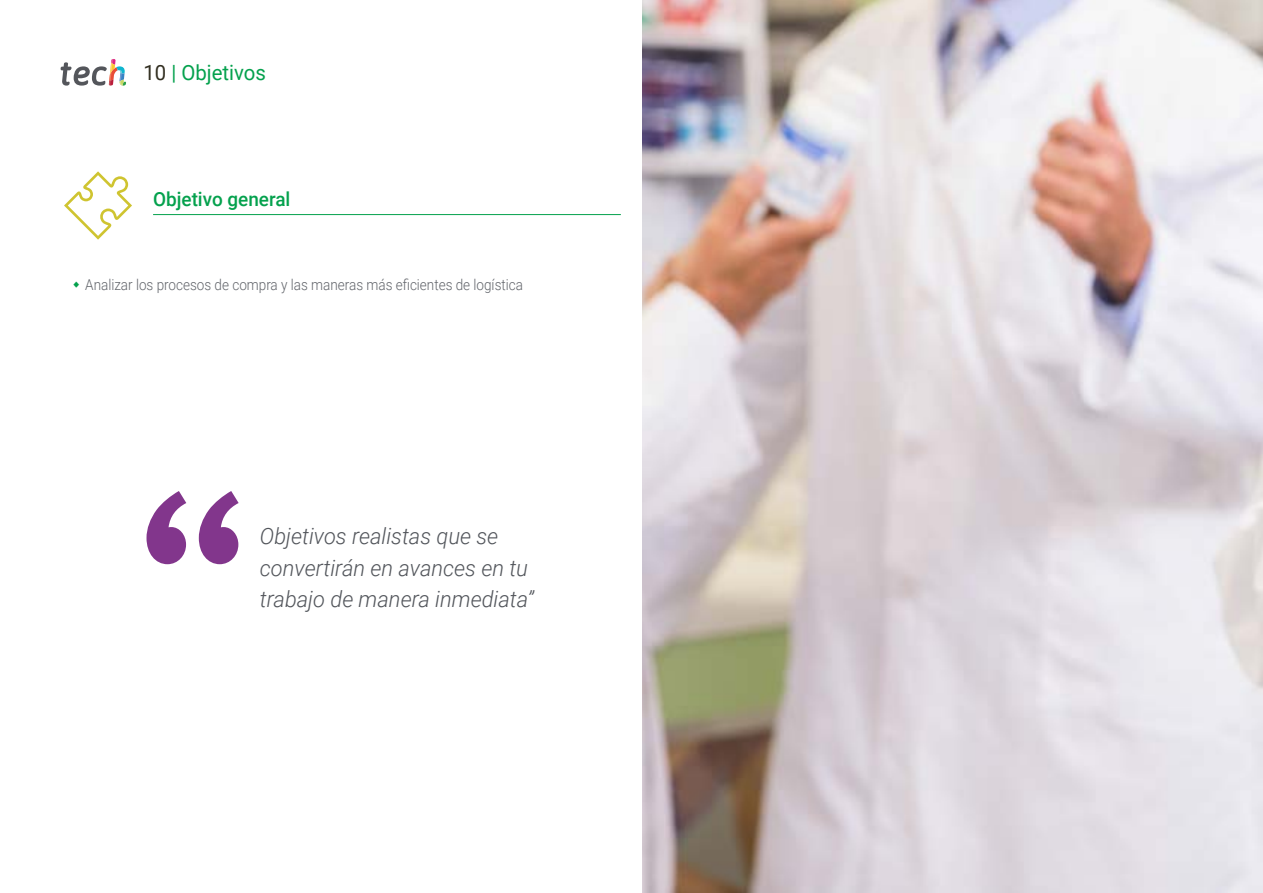
<style>
.page{position:relative;width:1263px;height:893px;background:#fff}
.page>*{position:absolute;margin:0;border:0;box-sizing:border-box;transform-origin:0 0}
.t1{font:italic 300 22.5px/31.5px "Roboto";color:#52555b}
.t2{font:21px "Roboto";color:#04a14d}
.t3{font:500 19.5px "Roboto";color:#04a14d}
.t4{font:300 15px "Roboto";color:#61646a;scale:.9 1}
.s1{color:#312e20}
</style>
<div class="page">
<hr style="left:153px;top:214px;width:468px;height:1px;background:#04a14d">
<svg style="left:64px;top:171px;width:68px;height:69px"></svg>
<img style="left:642px;top:0;width:621px;height:893px">
<svg style="left:61px;top:59px;width:65px;height:27px"></svg>
<svg style="left:146px;top:491px;width:93px;height:73px"></svg>
<p class="t2" style="left:144px;top:57px;width:124px"><span class="s1">10</span> | Objetivos</p>
<p class="t3" style="left:153px;top:186px;width:139px">Objetivo general</p>
<p class="t4" style="left:85px;top:274px;width:488px">Analizar los procesos de compra y las maneras más eficientes de logística</p>
<p class="t1" style="left:260px;top:520px;width:276px">Objetivos realistas que se convertirán en avances en tu trabajo de manera inmediata”</p>
</div>
